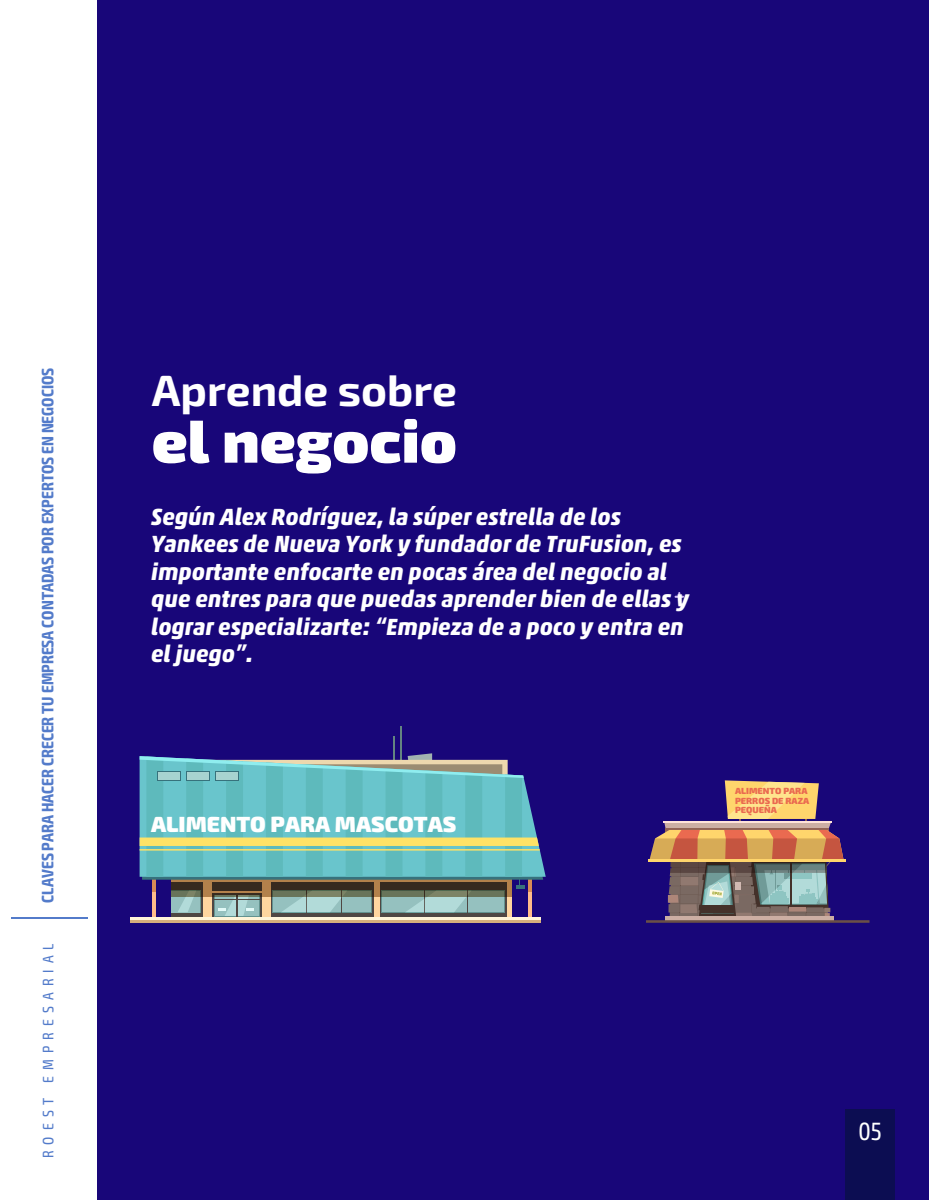
<style>
.page{position:relative;width:929px;height:1200px;background:#fff}
.page>*{position:absolute;margin:0;border:0;box-sizing:border-box;transform-origin:0 0}
.t1{font:900 60px "Exo 2";color:#fff}
.t2{font:700 43.75px "Exo 2";color:#fff}
.t3{font:condensed 25px "Exo 2";color:#fff}
.t4{font:italic 700 23.75px/27.5px "Akko Pro";color:#fff}
.t5{font:900 21.94px "Exo 2";color:#fff}
.t6{font:700 condensed 16.56px "Exo 2";color:#537bca}
.t7{font:condensed 15.12px "Exo 2";letter-spacing:.4em;color:#537bca}
.t8{font:900 8.88px/9.6px "Exo 2";color:#ea6a50}
</style>
<div class="page">
<hr style="left:12px;top:917px;width:76px;height:2px;background:#537bca">
<div style="left:98px;top:0;width:831px;height:1200px;background:#180679"></div>
<svg style="left:675px;top:593px;width:8px;height:7px"></svg>
<div style="left:845px;top:1110px;width:49px;height:90px;background:#0c0d52"></div>
<hr style="left:393px;top:736px;width:1px;height:64px;background:#638481">
<hr style="left:401px;top:726px;width:1px;height:64px;background:#638481">
<div style="left:171px;top:882px;width:31px;height:37px;background:#4f4743"></div>
<div style="left:271px;top:882px;width:102px;height:37px;background:#4f4743"></div>
<div style="left:380px;top:882px;width:127px;height:37px;background:#4f4743"></div>
<hr style="left:152px;top:861px;width:3px;height:60px;background:#ffbc8a">
<hr style="left:528px;top:861px;width:3px;height:60px;background:#ffbc8a">
<div style="left:212px;top:893px;width:49px;height:27px;background:#639390"></div>
<hr style="left:236px;top:894px;width:2px;height:23px;background:#4f4743">
<div style="left:130px;top:917px;width:410px;height:6px;background:#fff5d9"></div>
<hr style="left:130px;top:920px;width:410px;height:3px;background:#d6af7c">
<svg style="left:140px;top:753px;width:403px;height:163px;background:#6fa5a7"></svg>
<hr style="left:646px;top:920px;width:223px;height:3px;background:#6b5047">
<hr style="left:647px;top:859px;width:198px;height:2px;background:#ffd56c">
<svg style="left:649px;top:780px;width:195px;height:143px"></svg>
<p class="t6" style="left:38px;top:903px;width:536px;rotate:-90deg">CLAVES PARA HACER CRECER TU EMPRESA CONTADAS POR EXPERTOS EN NEGOCIOS</p>
<h2 class="t2" style="left:152px;top:358px;width:307px">Aprende sobre</h2>
<h1 class="t1" style="left:152px;top:393px;width:307px">el negocio</h1>
<p class="t4" style="left:151px;top:503px;width:539px">Según Alex Rodríguez, la súper estrella de los Yankees de Nueva York y fundador de TruFusion, es importante enfocarte en pocas área del negocio al que entres para que puedas aprender bien de ellas y lograr especializarte: “Empieza de a poco y entra en el juego”.</p>
<p class="t5" style="left:151px;top:806px;width:307px">ALIMENTO PARA MASCOTAS</p>
<p class="t7" style="left:39px;top:1158px;width:216px;rotate:-90deg">ROEST EMPRESARIAL</p>
<p class="t8" style="left:735px;top:785px;width:76px">ALIMENTO PARA<br>PERROS DE RAZA<br>PEQUEÑA</p>
<p class="t3" style="left:858px;top:1116px;width:25px">05</p>
</div>
